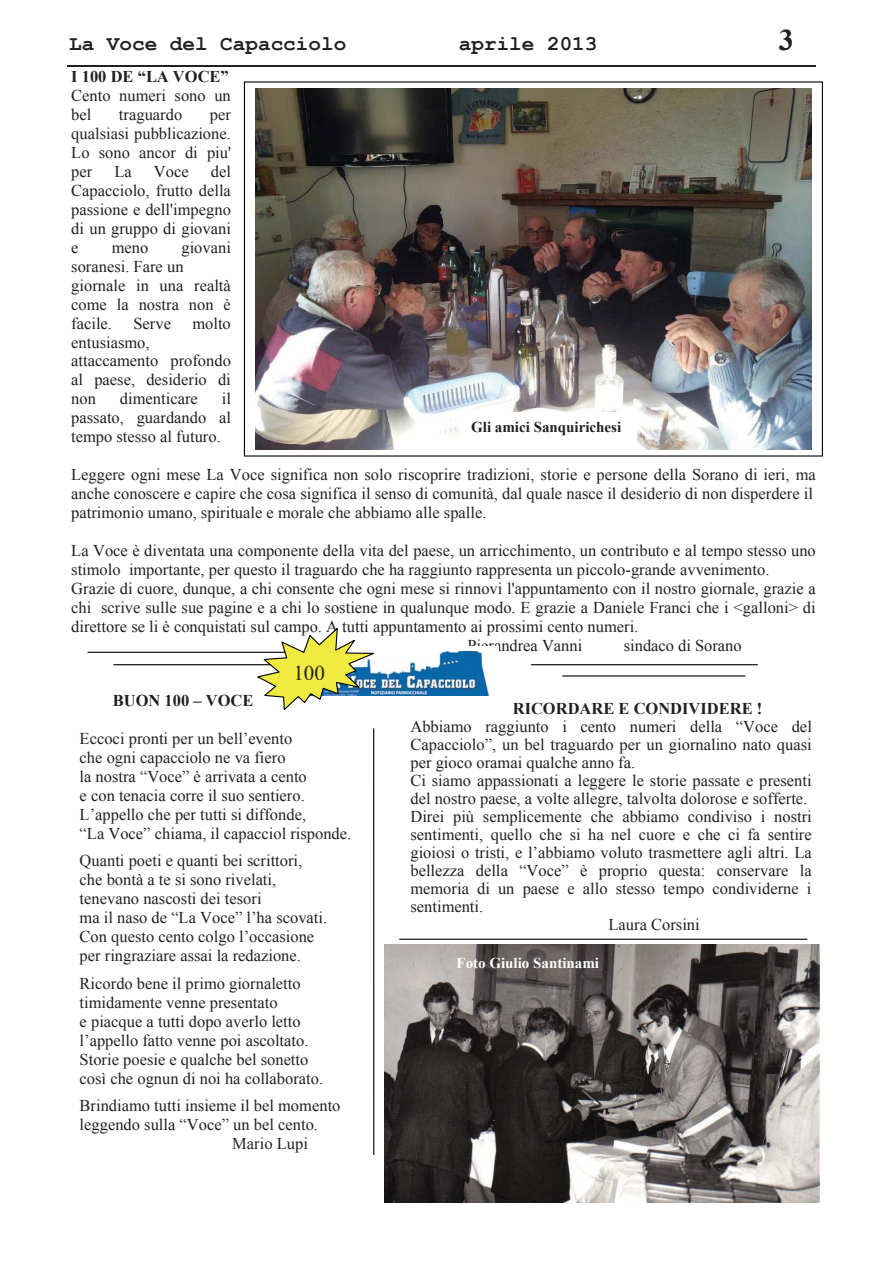
<style>
.page{position:relative;width:893px;height:1263px;background:#fff}
.page>*{position:absolute;margin:0;border:0;box-sizing:border-box;transform-origin:0 0}
.t1{font:700 30px "Times New Roman";color:#231f20}
.t2{font:700 21px "Courier New";color:#231f20}
.t3{font:21px "Times New Roman";color:#231f20}
.t4{font:16.5px/18.9px "Times New Roman";color:#231f20}
.t5{font:700 16.5px "Times New Roman";color:#231f20}
.t6{font:700 15px "Times New Roman";color:#231f20}
.t7{font:700 15px "Times New Roman";color:#fff}
</style>
<div class="page">
<hr style="left:67px;top:66px;width:749px;height:1px;background:#231f20">
<img style="left:256px;top:88px;width:555px;height:362px">
<hr style="left:373px;top:729px;width:1px;height:426px;background:#010202">
<hr style="left:400px;top:939px;width:407px;height:1px;background:#010202">
<img style="left:379px;top:651px;width:109px;height:45px">
<hr style="left:88px;top:652px;width:210px;height:1px;background:#010202">
<hr style="left:114px;top:664px;width:169px;height:1px;background:#010202">
<hr style="left:531px;top:664px;width:226px;height:1px;background:#010202">
<hr style="left:563px;top:675px;width:182px;height:2px;background:#010202">
<img style="left:385px;top:945px;width:436px;height:257px">
<svg style="left:255px;top:628px;width:124px;height:83px"></svg>
<div style="left:460px;top:413px;width:177px;height:29px;background:#fff"></div>
<p class="t2" style="left:69px;top:33px;width:279px">La Voce del Capacciolo</p>
<p class="t2" style="left:459px;top:33px;width:140px">aprile 2013</p>
<h1 class="t1" style="left:779px;top:24px;width:16px">3</h1>
<p class="t5" style="left:71px;top:67px;width:159px">I 100 DE “LA VOCE”</p>
<p class="t4" style="left:71px;top:86px;width:161px">Cento numeri sono un bel</p>
<p class="t4" style="left:119px;top:105px;width:65px">traguardo</p>
<p class="t4" style="left:71px;top:105px;width:161px;text-align:justify;text-indent:139px">per qualsiasi pubblicazione.<br>Lo sono ancor di piu' per</p>
<p class="t4" style="left:71px;top:162px;width:161px;text-align:justify;text-indent:139px">del Capacciolo, frutto della passione e dell'impegno di un gruppo di giovani e</p>
<p class="t4" style="left:114px;top:162px;width:19px">La</p>
<p class="t4" style="left:154px;top:162px;width:36px">Voce</p>
<p class="t4" style="left:71px;top:238px;width:161px;text-indent:110px">giovani soranesi. Fare un giornale in una realtà come la nostra non è facile.</p>
<p class="t4" style="left:112px;top:238px;width:38px">meno</p>
<p class="t4" style="left:133px;top:314px;width:39px">Serve</p>
<p class="t4" style="left:192px;top:314px;width:40px">molto</p>
<p class="t4" style="left:71px;top:333px;width:161px">entusiasmo, attaccamento profondo al paese, desiderio di non</p>
<p class="t4" style="left:71px;top:389px;width:161px;text-align:justify;text-indent:150px">il passato, guardando al tempo stesso al futuro.</p>
<p class="t4" style="left:71px;top:465px;width:746px">Leggere ogni mese La Voce significa non solo riscoprire tradizioni, storie e persone della Sorano di ieri, ma anche conoscere e capire che cosa significa il senso di comunità, dal quale nasce il desiderio di non disperdere il patrimonio umano, spirituale e morale che abbiamo alle spalle.</p>
<p class="t4" style="left:71px;top:541px;width:746px">La Voce è diventata una componente della vita del paese, un arricchimento, un contributo e al tempo stesso uno</p>
<p class="t4" style="left:71px;top:560px;width:700px">stimolo importante, per questo il traguardo che ha raggiunto rappresenta un piccolo-grande avvenimento.</p>
<p class="t4" style="left:71px;top:579px;width:746px">Grazie di cuore, dunque, a chi consente che ogni mese si rinnovi l'appuntamento con il nostro giornale, grazie a</p>
<p class="t4" style="left:71px;top:598px;width:746px">chi scrive sulle sue pagine e a chi lo sostiene in qualunque modo. E grazie a Daniele Franci che i &lt;galloni&gt; di</p>
<p class="t4" style="left:71px;top:617px;width:569px">direttore se li è conquistati sul campo. A tutti appuntamento ai prossimi cento numeri.</p>
<p class="t4" style="left:467px;top:636px;width:117px">Pierandrea Vanni</p>
<p class="t4" style="left:624px;top:636px;width:119px">sindaco di Sorano</p>
<p class="t4" style="left:120px;top:389px;width:79px">dimenticare</p>
<p class="t6" style="left:471px;top:419px;width:151px">Gli amici Sanquirichesi</p>
<p class="t3" style="left:293px;top:661px;width:33px">100</p>
<p class="t5" style="left:113px;top:691px;width:142px">BUON 100 – VOCE</p>
<p class="t4" style="left:80px;top:729px;width:273px">Eccoci pronti per un bell’evento<br>che ogni capacciolo ne va fiero<br>la nostra “Voce” è arrivata a cento<br>e con tenacia corre il suo sentiero.<br>L’appello che per tutti si diffonde,<br>“La Voce” chiama, il capacciol risponde.</p>
<p class="t4" style="left:80px;top:851px;width:249px">Quanti poeti e quanti bei scrittori, che bontà a te si sono rivelati, tenevano nascosti dei tesori<br>ma il naso de “La Voce” l’ha scovati.<br>Con questo cento colgo l’occasione per ringraziare assai la redazione.</p>
<p class="t4" style="left:80px;top:974px;width:245px">Ricordo bene il primo giornaletto timidamente venne presentato<br>e piacque a tutti dopo averlo letto l’appello fatto venne poi ascoltato.<br>Storie poesie e qualche bel sonetto così che ognun di noi ha collaborato.</p>
<p class="t4" style="left:80px;top:1096px;width:262px">Brindiamo tutti insieme il bel momento</p>
<p class="t4" style="left:80px;top:1115px;width:240px">leggendo sulla “Voce” un bel cento.</p>
<p class="t4" style="left:232px;top:1134px;width:77px">Mario Lupi</p>
<p class="t5" style="left:513px;top:699px;width:251px">RICORDARE E CONDIVIDERE !</p>
<p class="t4" style="left:410px;top:717px;width:403px">Abbiamo raggiunto i cento numeri della “Voce del</p>
<p class="t4" style="left:410px;top:735px;width:403px">Capacciolo”, un bel traguardo per un giornalino nato quasi</p>
<p class="t4" style="left:410px;top:753px;width:226px">per gioco oramai qualche anno fa.</p>
<p class="t4" style="left:410px;top:771px;width:403px">Ci siamo appassionati a leggere le storie passate e presenti</p>
<p class="t4" style="left:410px;top:789px;width:398px">del nostro paese, a volte allegre, talvolta dolorose e sofferte.</p>
<p class="t4" style="left:410px;top:807px;width:403px">Direi più semplicemente che abbiamo condiviso i nostri</p>
<p class="t4" style="left:410px;top:825px;width:403px">sentimenti, quello che si ha nel cuore e che ci fa sentire</p>
<p class="t4" style="left:410px;top:843px;width:403px">gioiosi o tristi, e l’abbiamo voluto trasmettere agli altri. La</p>
<p class="t4" style="left:410px;top:861px;width:403px">bellezza della “Voce” è proprio questa: conservare la</p>
<p class="t4" style="left:410px;top:879px;width:403px">memoria di un paese e allo stesso tempo condividerne i</p>
<p class="t4" style="left:410px;top:897px;width:74px">sentimenti.</p>
<p class="t4" style="left:608px;top:915px;width:93px">Laura Corsini</p>
<p class="t7" style="left:456px;top:955px;width:144px">Foto Giulio Santinami</p>
</div>
